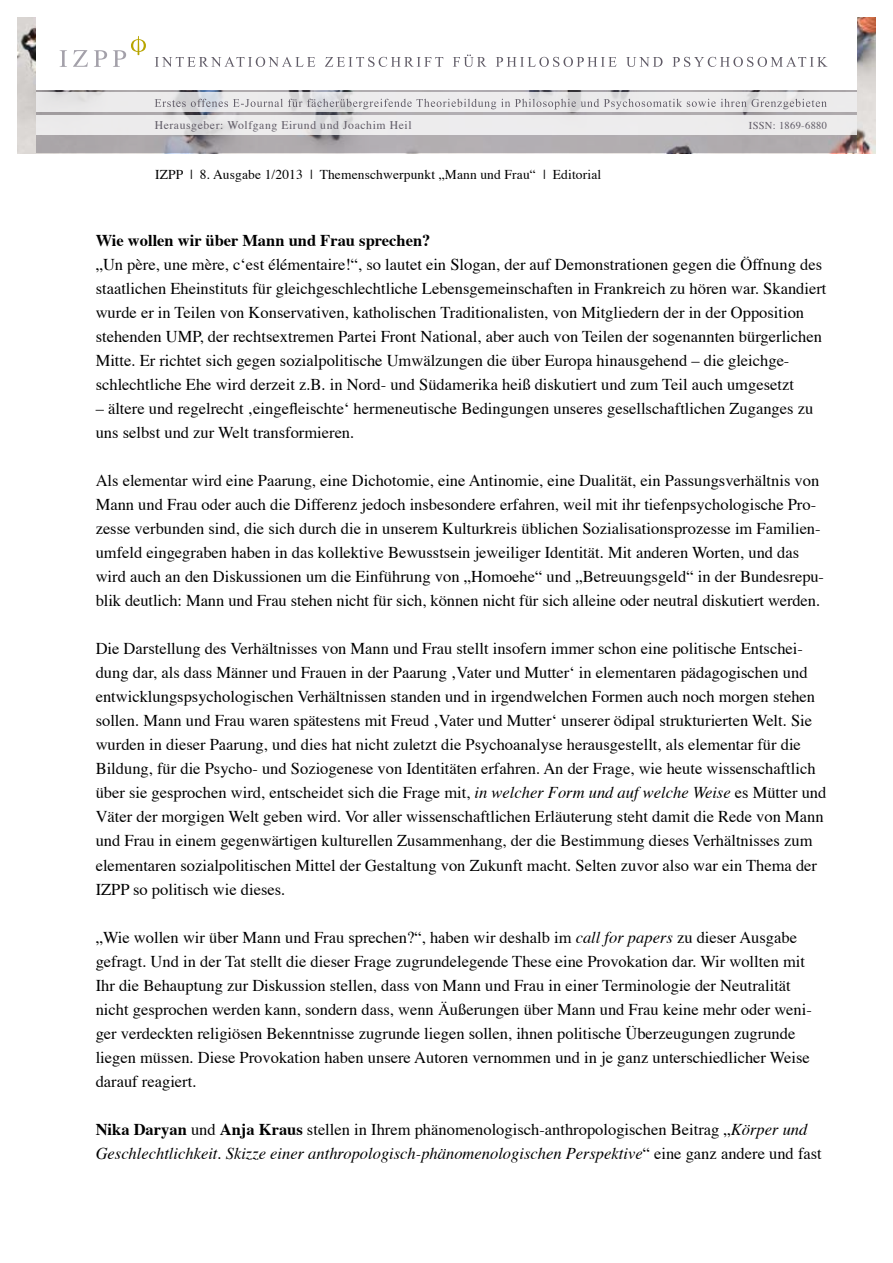
<style>
.page{position:relative;width:893px;height:1263px;background:#fff}
.page>*{position:absolute;margin:0;border:0;box-sizing:border-box;transform-origin:0 0}
.t1{font:16.5px/24px "Times";color:#000}
.t2{font:italic 16.5px/24px "Times";color:#000}
.t3{font:700 16.5px "Times";color:#000}
.t4{font:13.5px "Times";letter-spacing:.01em;color:#000}
.t5{font:11.7px "Times";letter-spacing:.05em;color:#605b66}
.t6{font:10.5px "Times";letter-spacing:.03em;color:#605b66}
.s1{font-style:italic}
.s2{font-weight:700;font-style:normal}
.s3{font-style:normal}
</style>
<div class="page">
<img style="left:17px;top:17px;width:859px;height:136px">
<svg style="left:36px;top:90px;width:821px;height:63px;background:#aeaaad"></svg>
<svg style="left:36px;top:115px;width:821px;height:19px;background:#eae9ea"></svg>
<svg style="left:36px;top:93px;width:821px;height:19px;background:#e8e7e8"></svg>
<div style="left:36px;top:13px;width:821px;height:77px;background:#fff"></div>
<svg style="left:155px;top:55px;width:673px;height:12px"></svg>
<svg style="left:155px;top:99px;width:672px;height:10px;background:#cfced1"></svg>
<svg style="left:60px;top:50px;width:7px;height:17px"></svg>
<svg style="left:73px;top:50px;width:15px;height:17px"></svg>
<svg style="left:94px;top:50px;width:13px;height:17px"></svg>
<svg style="left:113px;top:36px;width:33px;height:31px"></svg>
<p class="t5" style="left:155px;top:114px;width:258px">Herausgeber: Wolfgang Eirund und Joachim Heil</p>
<p class="t6" style="left:749px;top:115px;width:80px">ISSN: 1869-6880</p>
<p class="t4" style="left:155px;top:161px;width:447px">IZPP | 8. Ausgabe 1/2013 | Themenschwerpunkt „Mann und Frau“ | Editorial</p>
<p class="t3" style="left:96px;top:225px;width:336px">Wie wollen wir über Mann und Frau sprechen?</p>
<p class="t1" style="left:96px;top:251px;width:732px">„Un père, une mère, c‘est élémentaire!“, so lautet ein Slogan, der auf Demonstrationen gegen die Öffnung des staatlichen Eheinstituts für gleichgeschlechtliche Lebensgemeinschaften in Frankreich zu hören war. Skandiert wurde er in Teilen von Konservativen, katholischen Traditionalisten, von Mitgliedern der in der Opposition stehenden UMP, der rechtsextremen Partei Front National, aber auch von Teilen der sogenannten bürgerlichen Mitte. Er richtet sich gegen sozialpolitische Umwälzungen die über Europa hinausgehend – die gleichge&shy;schlechtliche Ehe wird derzeit z.B. in Nord- und Südamerika heiß diskutiert und zum Teil auch umgesetzt</p>
<p class="t1" style="left:96px;top:395px;width:719px">– ältere und regelrecht ‚eingefleischte‘ hermeneutische Bedingungen unseres gesellschaftlichen Zuganges zu uns selbst und zur Welt transformieren.</p>
<p class="t1" style="left:96px;top:467px;width:730px">Als elementar wird eine Paarung, eine Dichotomie, eine Antinomie, eine Dualität, ein Passungsverhältnis von Mann und Frau oder auch die Differenz jedoch insbesondere erfahren, weil mit ihr tiefenpsychologische Pro&shy;zesse verbunden sind, die sich durch die in unserem Kulturkreis üblichen Sozialisationsprozesse im Familien&shy;umfeld eingegraben haben in das kollektive Bewusstsein jeweiliger Identität. Mit anderen Worten, und das wird auch an den Diskussionen um die Einführung von „Homoehe“ und „Betreuungsgeld“ in der Bundesrepu&shy;blik deutlich: Mann und Frau stehen nicht für sich, können nicht für sich alleine oder neutral diskutiert werden.</p>
<p class="t1" style="left:96px;top:635px;width:732px">Die Darstellung des Verhältnisses von Mann und Frau stellt insofern immer schon eine politische Entschei&shy;dung dar, als dass Männer und Frauen in der Paarung ‚Vater und Mutter‘ in elementaren pädagogischen und entwicklungspsychologischen Verhältnissen standen und in irgendwelchen Formen auch noch morgen stehen sollen. Mann und Frau waren spätestens mit Freud ‚Vater und Mutter‘ unserer ödipal strukturierten Welt. Sie wurden in dieser Paarung, und dies hat nicht zuletzt die Psychoanalyse herausgestellt, als elementar für die Bildung, für die Psycho- und Soziogenese von Identitäten erfahren. An der Frage, wie heute wissenschaftlich über sie gesprochen wird, entscheidet sich die Frage mit, <span class="s1">in welcher Form und auf welche Weise</span> es Mütter und Väter der morgigen Welt geben wird. Vor aller wissenschaftlichen Erläuterung steht damit die Rede von Mann und Frau in einem gegenwärtigen kulturellen Zusammenhang, der die Bestimmung dieses Verhältnisses zum elementaren sozialpolitischen Mittel der Gestaltung von Zukunft macht. Selten zuvor also war ein Thema der IZPP so politisch wie dieses.</p>
<p class="t1" style="left:96px;top:923px;width:718px">„Wie wollen wir über Mann und Frau sprechen?“, haben wir deshalb im <span class="s1">call for papers</span> zu dieser Ausgabe gefragt. Und in der Tat stellt die dieser Frage zugrundelegende These eine Provokation dar. Wir wollten mit Ihr die Behauptung zur Diskussion stellen, dass von Mann und Frau in einer Terminologie der Neutralität nicht gesprochen werden kann, sondern dass, wenn Äußerungen über Mann und Frau keine mehr oder weni&shy;ger verdeckten religiösen Bekenntnisse zugrunde liegen sollen, ihnen politische Überzeugungen zugrunde liegen müssen. Diese Provokation haben unsere Autoren vernommen und in je ganz unterschiedlicher Weise darauf reagiert.</p>
<p class="t2" style="left:96px;top:1116px;width:728px"><span class="s2">Nika Daryan</span> <span class="s3">und</span> <span class="s2">Anja Kraus</span> <span class="s3">stellen in Ihrem phänomenologisch-anthropologischen Beitrag „</span>Körper und<br>Geschlechtlichkeit. Skizze einer anthropologisch-phänomenologischen Perspektive<span class="s3">“ eine ganz andere und fast</span></p>
</div>
